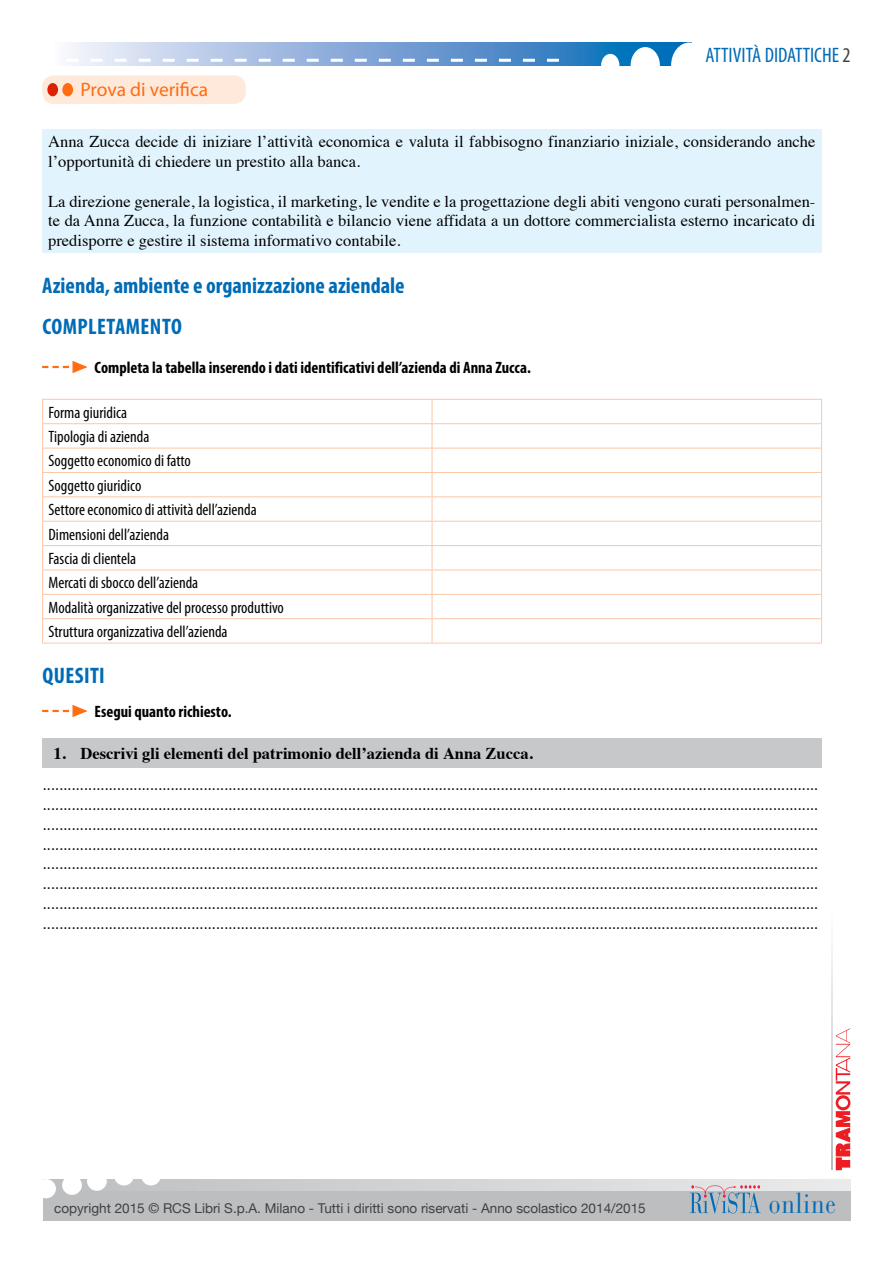
<style>
.page{position:relative;width:893px;height:1263px;background:#fff}
.page>*{position:absolute;margin:0;border:0;box-sizing:border-box;transform-origin:0 0}
.t1{font:28.35px "Bauer Bodoni";letter-spacing:.05em;color:#006bb6;scale:.83 1}
.t2{font:700 condensed 22.5px/40.5px "Myriad Pro";color:#006bb6}
.t3{font:700 condensed 22.5px "Myriad Pro";letter-spacing:.02em;color:#006bb6}
.t4{font:condensed 21px "Myriad Pro";color:#006bb6}
.t5{font:19.5px "Myriad Pro";color:#ff6c11}
.t6{font:16.5px/19.8px "Times";color:#000;text-align:justify}
.t7{font:condensed 16.5px/24.3px "Myriad Pro";color:#000}
.t8{font:700 condensed 16.5px "Myriad Pro";color:#000}
.t9{font:700 16.5px "Times";color:#000}
.t10{font:13.5px "Helvetica Neue";color:#414042}
.s1{color:#414042}
</style>
<div class="page">
<svg style="left:69px;top:43px;width:617px;height:22px;background:#7fa9d7"></svg>
<div style="left:671px;top:43px;width:37px;height:45px;background:#fff;border-radius:50%"></div>
<div style="left:631px;top:47px;width:29px;height:36px;background:#fff;border-radius:50%"></div>
<div style="left:601px;top:54px;width:18px;height:23px;background:#fff;border-radius:50%"></div>
<svg style="left:69px;top:59px;width:490px;height:3px"></svg>
<div style="left:43px;top:1179px;width:808px;height:41px;background:#bcbec0"></div>
<svg style="left:836px;top:1028px;width:14px;height:142px"></svg>
<div style="left:36px;top:1179px;width:20px;height:19px;background:#fff;border-radius:50%"></div>
<div style="left:62px;top:1175px;width:20px;height:20px;background:#fff;border-radius:50%"></div>
<div style="left:87px;top:1171px;width:20px;height:20px;background:#fff;border-radius:50%"></div>
<svg style="left:43px;top:1179px;width:808px;height:11px"></svg>
<svg style="left:690px;top:1185px;width:71px;height:29px"></svg>
<hr style="left:832px;top:881px;width:1px;height:289px;background:#000">
<div style="left:42px;top:75px;width:204px;height:29px;background:#ffe9db;border-radius:12px"></div>
<div style="left:47px;top:83px;width:11px;height:13px;background:#dc2204;border-radius:50%"></div>
<div style="left:62px;top:83px;width:11px;height:13px;background:#ff6c11;border-radius:50%"></div>
<div style="left:42px;top:129px;width:779px;height:123px;background:#e1f4fd"></div>
<svg style="left:42px;top:361px;width:46px;height:12px"></svg>
<svg style="left:43px;top:400px;width:778px;height:243px"></svg>
<hr style="left:42px;top:399px;width:390px;height:1px;background:#fcc7a7">
<hr style="left:432px;top:399px;width:390px;height:1px;background:#fcc7a7">
<hr style="left:42px;top:423px;width:390px;height:1px;background:#fcc7a7">
<hr style="left:432px;top:423px;width:390px;height:1px;background:#fcc7a7">
<hr style="left:42px;top:448px;width:390px;height:1px;background:#fcc7a7">
<hr style="left:432px;top:448px;width:390px;height:1px;background:#fcc7a7">
<hr style="left:42px;top:472px;width:390px;height:1px;background:#fcc7a7">
<hr style="left:432px;top:472px;width:390px;height:1px;background:#fcc7a7">
<hr style="left:42px;top:496px;width:390px;height:1px;background:#fcc7a7">
<hr style="left:432px;top:496px;width:390px;height:1px;background:#fcc7a7">
<hr style="left:42px;top:521px;width:390px;height:1px;background:#fcc7a7">
<hr style="left:432px;top:521px;width:390px;height:1px;background:#fcc7a7">
<hr style="left:42px;top:545px;width:390px;height:1px;background:#fcc7a7">
<hr style="left:432px;top:545px;width:390px;height:1px;background:#fcc7a7">
<hr style="left:42px;top:570px;width:390px;height:1px;background:#fcc7a7">
<hr style="left:432px;top:570px;width:390px;height:1px;background:#fcc7a7">
<hr style="left:42px;top:594px;width:390px;height:1px;background:#fcc7a7">
<hr style="left:432px;top:594px;width:390px;height:1px;background:#fcc7a7">
<hr style="left:42px;top:618px;width:390px;height:1px;background:#fcc7a7">
<svg style="left:42px;top:400px;width:1px;height:243px"></svg>
<hr style="left:432px;top:618px;width:390px;height:1px;background:#fcc7a7">
<svg style="left:821px;top:400px;width:1px;height:243px"></svg>
<hr style="left:42px;top:643px;width:390px;height:1px;background:#fcc7a7">
<hr style="left:432px;top:643px;width:390px;height:1px;background:#fcc7a7">
<svg style="left:432px;top:400px;width:1px;height:243px"></svg>
<svg style="left:42px;top:704px;width:46px;height:13px"></svg>
<div style="left:42px;top:738px;width:779px;height:30px;background:#c7c8ca"></div>
<p class="t4" style="left:706px;top:42px;width:147px">ATTIVITÀ DIDATTICHE <span class="s1">2</span></p>
<p class="t5" style="left:81px;top:78px;width:129px">Prova di verifica</p>
<p class="t6" style="left:48px;top:130px;width:769px">Anna Zucca decide di iniziare l’attività economica e valuta il fabbisogno finanziario iniziale, considerando anche l’opportunità di chiedere un prestito alla banca.</p>
<p class="t6" style="left:48px;top:190px;width:769px">La direzione generale, la logistica, il marketing, le vendite e la progettazione degli abiti vengono curati personalmen&shy;te da Anna Zucca, la funzione contabilità e bilancio viene affidata a un dottore commercialista esterno incaricato di predisporre e gestire il sistema informativo contabile.</p>
<h2 class="t2" style="left:42px;top:265px;width:364px">Azienda, ambiente e organizzazione aziendale<br>COMPLETAMENTO</h2>
<p class="t8" style="left:95px;top:357px;width:438px">Completa la tabella inserendo i dati identificativi dell’azienda di Anna Zucca.</p>
<p class="t7" style="left:49px;top:400px;width:237px">Forma giuridica<br>Tipologia di azienda<br>Soggetto economico di fatto<br>Soggetto giuridico<br>Settore economico di attività dell’azienda<br>Dimensioni dell’azienda<br>Fascia di clientela<br>Mercati di sbocco dell’azienda<br>Modalità organizzative del processo produttivo<br>Struttura organizzativa dell’azienda</p>
<h2 class="t3" style="left:42px;top:662px;width:64px">QUESITI</h2>
<p class="t8" style="left:95px;top:701px;width:138px">Esegui quanto richiesto.</p>
<p class="t9" style="left:53px;top:738px;width:481px">1. Descrivi gli elementi del patrimonio dell’azienda di Anna Zucca.</p>
<p class="t6" style="left:42px;top:773px;width:777px">............................................................................................................................................................................................ ............................................................................................................................................................................................ ............................................................................................................................................................................................ ............................................................................................................................................................................................ ............................................................................................................................................................................................ ............................................................................................................................................................................................ ............................................................................................................................................................................................ ............................................................................................................................................................................................</p>
<p class="t10" style="left:54px;top:1198px;width:593px">copyright 2015 © RCS Libri S.p.A. Milano - Tutti i diritti sono riservati - Anno scolastico 2014/2015</p>
<h1 class="t1" style="left:769px;top:1186px;width:82px">online</h1>
</div>
